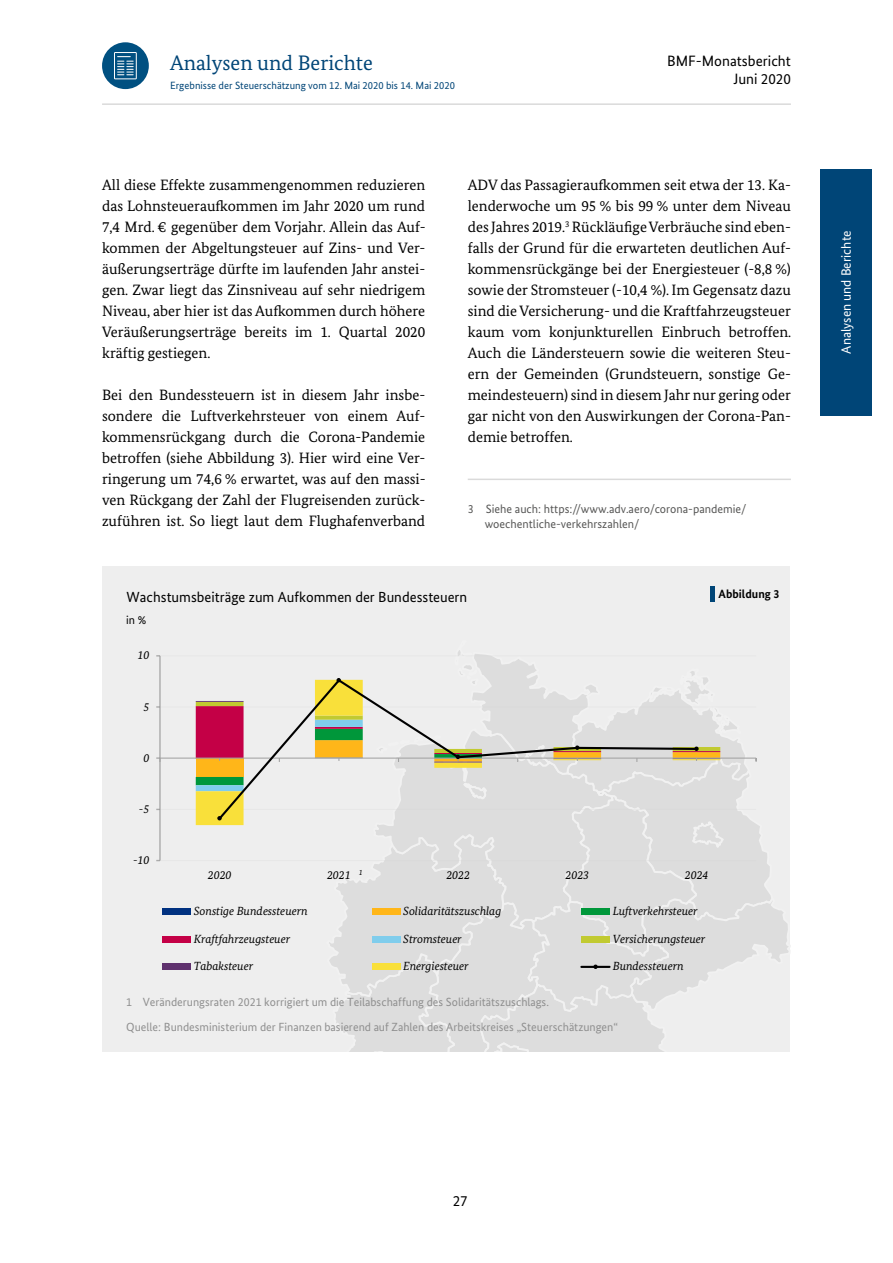
<style>
.page{position:relative;width:893px;height:1263px;background:#fff}
.page>*{position:absolute;margin:0;border:0;box-sizing:border-box;transform-origin:0 0}
.t1{font:21px "Bundes Serif";color:#004577}
.Zweispaltiger_Fließt{font:15px/21px "Bundes Serif";color:#000;text-align:justify}
.t2{font:15px/18px "Bundes Sans";color:#000;text-align:right}
.t3{font:14.7px "Bundes Sans";color:#000}
.t4{font:13.5px "Bundes Sans";color:#fff}
.Zweispaltiger_Fließt-2{font:12px/15px "Bundes Sans";color:#575756}
.t5{font:700 12px "Bundes Sans";color:#000}
.t6{font:italic 11.85px "Bundes Serif";letter-spacing:-.005em;color:#000}
.t7{font:11.85px/25.3px "Bundes Sans";color:#8f8f8f}
.t8{font:11.85px "Bundes Sans";color:#000}
.t9{font:10.5px "Bundes Sans";color:#004577}
.t10{font:italic 7.8px "Bundes Serif";color:#000}
</style>
<div class="page">
<div style="left:102px;top:42px;width:47px;height:47px;background:#005081;border-radius:50%"></div>
<svg style="left:114px;top:52px;width:23px;height:27px"></svg>
<hr style="left:102px;top:103px;width:689px;height:2px;background:#dadada">
<div style="left:821px;top:169px;width:51px;height:246px;background:#004577"></div>
<hr style="left:468px;top:479px;width:323px;height:1px;background:#dadada">
<div style="left:102px;top:566px;width:688px;height:485px;background:#eee"></div>
<hr style="left:160px;top:860px;width:596px;height:1px;background:#e7e7e7">
<hr style="left:160px;top:809px;width:596px;height:1px;background:#e7e7e7">
<hr style="left:160px;top:707px;width:596px;height:1px;background:#eaeaea">
<hr style="left:160px;top:655px;width:596px;height:1px;background:#e9e9e9">
<hr style="left:159px;top:656px;width:2px;height:204px;background:#bdbdbd">
<hr style="left:160px;top:757px;width:596px;height:2px;background:#a2a2a2">
<div style="left:162px;top:908px;width:29px;height:6px;background:#003180"></div>
<div style="left:162px;top:936px;width:29px;height:6px;background:#c40046"></div>
<div style="left:162px;top:964px;width:29px;height:6px;background:#5f316e"></div>
<svg style="left:196px;top:650px;width:595px;height:401px"></svg>
<hr style="left:710px;top:586px;width:4px;height:16px;background:#004577">
<h1 class="t1" style="left:170px;top:50px;width:204px">Analysen und Berichte</h1>
<p class="t2" style="left:667px;top:51px;width:125px">BMF-Monatsbericht<br>Juni 2020</p>
<p class="t9" style="left:170px;top:79px;width:286px">Ergebnisse der Steuerschätzung vom 12. Mai 2020 bis 14. Mai 2020</p>
<p class="Zweispaltiger_Fließt" style="left:102px;top:174px;width:325px">All diese Effekte zusammengenommen reduzieren das Lohnsteueraufkommen im Jahr 2020 um rund 7,4 Mrd. € gegenüber dem Vorjahr. Allein das Auf&shy;kommen der Abgeltungsteuer auf Zins- und Ver&shy;äußerungserträge dürfte im laufenden Jahr anstei&shy;gen. Zwar liegt das Zinsniveau auf sehr niedrigem Niveau, aber hier ist das Aufkommen durch höhere Veräußerungserträge bereits im 1. Quartal 2020 kräftig gestiegen.</p>
<p class="Zweispaltiger_Fließt" style="left:102px;top:384px;width:325px">Bei den Bundessteuern ist in diesem Jahr insbe&shy;sondere die Luftverkehrsteuer von einem Auf&shy;kommensrückgang durch die Corona-Pandemie betroffen (siehe Abbildung 3). Hier wird eine Ver&shy;ringerung um 74,6 % erwartet, was auf den massi&shy;ven Rückgang der Zahl der Flugreisenden zurück&shy;zuführen ist. So liegt laut dem Flughafenverband</p>
<p class="Zweispaltiger_Fließt" style="left:468px;top:174px;width:325px">ADV das Passagieraufkommen seit etwa der 13. Ka&shy;lenderwoche um 95 % bis 99 % unter dem Niveau des Jahres 2019.<sup>3</sup> Rückläufige Verbräuche sind eben&shy;falls der Grund für die erwarteten deutlichen Auf&shy;kommensrückgänge bei der Energiesteuer (-8,8 %) sowie der Stromsteuer (-10,4 %). Im Gegensatz dazu sind die Versicherung- und die Kraftfahrzeugsteuer kaum vom konjunkturellen Einbruch betroffen.<br>Auch die Ländersteuern sowie die weiteren Steu&shy;ern der Gemeinden (Grundsteuern, sonstige Ge&shy;meindesteuern) sind in diesem Jahr nur gering oder gar nicht von den Auswirkungen der Corona-Pan&shy;demie betroffen.</p>
<p class="Zweispaltiger_Fließt-2" style="left:485px;top:502px;width:263px;text-indent:-17px">3 Siehe auch: https://www.adv.aero/corona-pandemie/ woechentliche-verkehrszahlen/</p>
<p class="t3" style="left:127px;top:588px;width:342px">Wachstumsbeiträge zum Aufkommen der Bundessteuern</p>
<p class="t8" style="left:126px;top:613px;width:21px">in %</p>
<p class="t6" style="left:138px;top:648px;width:13px">10</p>
<p class="t6" style="left:143px;top:699px;width:7px">5</p>
<p class="t6" style="left:143px;top:750px;width:7px">0</p>
<p class="t5" style="left:719px;top:587px;width:62px">Abbildung 3</p>
<p class="t6" style="left:139px;top:802px;width:12px">-5</p>
<p class="t6" style="left:133px;top:853px;width:18px">-10</p>
<p class="t10" style="left:359px;top:868px;width:5px">1</p>
<p class="t6" style="left:208px;top:868px;width:25px">2020</p>
<p class="t6" style="left:327px;top:868px;width:25px">2021</p>
<p class="t6" style="left:446px;top:868px;width:25px">2022</p>
<p class="t6" style="left:566px;top:868px;width:25px">2023</p>
<p class="t6" style="left:685px;top:868px;width:25px">2024</p>
<p class="t6" style="left:194px;top:904px;width:115px">Sonstige Bundessteuern</p>
<p class="t6" style="left:403px;top:904px;width:100px">Solidaritätszuschlag</p>
<p class="t6" style="left:613px;top:904px;width:86px">Luftverkehrsteuer</p>
<p class="t6" style="left:194px;top:931px;width:98px">Kraftfahrzeugsteuer</p>
<p class="t6" style="left:403px;top:931px;width:60px">Stromsteuer</p>
<p class="t6" style="left:613px;top:931px;width:94px">Versicherungsteuer</p>
<p class="t6" style="left:194px;top:959px;width:61px">Tabaksteuer</p>
<p class="t6" style="left:403px;top:959px;width:67px">Energiesteuer</p>
<p class="t6" style="left:613px;top:959px;width:72px">Bundessteuern</p>
<p class="t7" style="left:126px;top:989px;width:493px">1 Veränderungsraten 2021 korrigiert um die Teilabschaffung des Solidaritätszuschlags.<br>Quelle: Bundesministerium der Finanzen basierend auf Zahlen des Arbeitskreises „Steuerschätzungen“</p>
<p class="t4" style="left:838px;top:354px;width:124px;rotate:-90deg">Analysen und Berichte</p>
<p class="t2" style="left:453px;top:1192px;width:16px">27</p>
</div>
